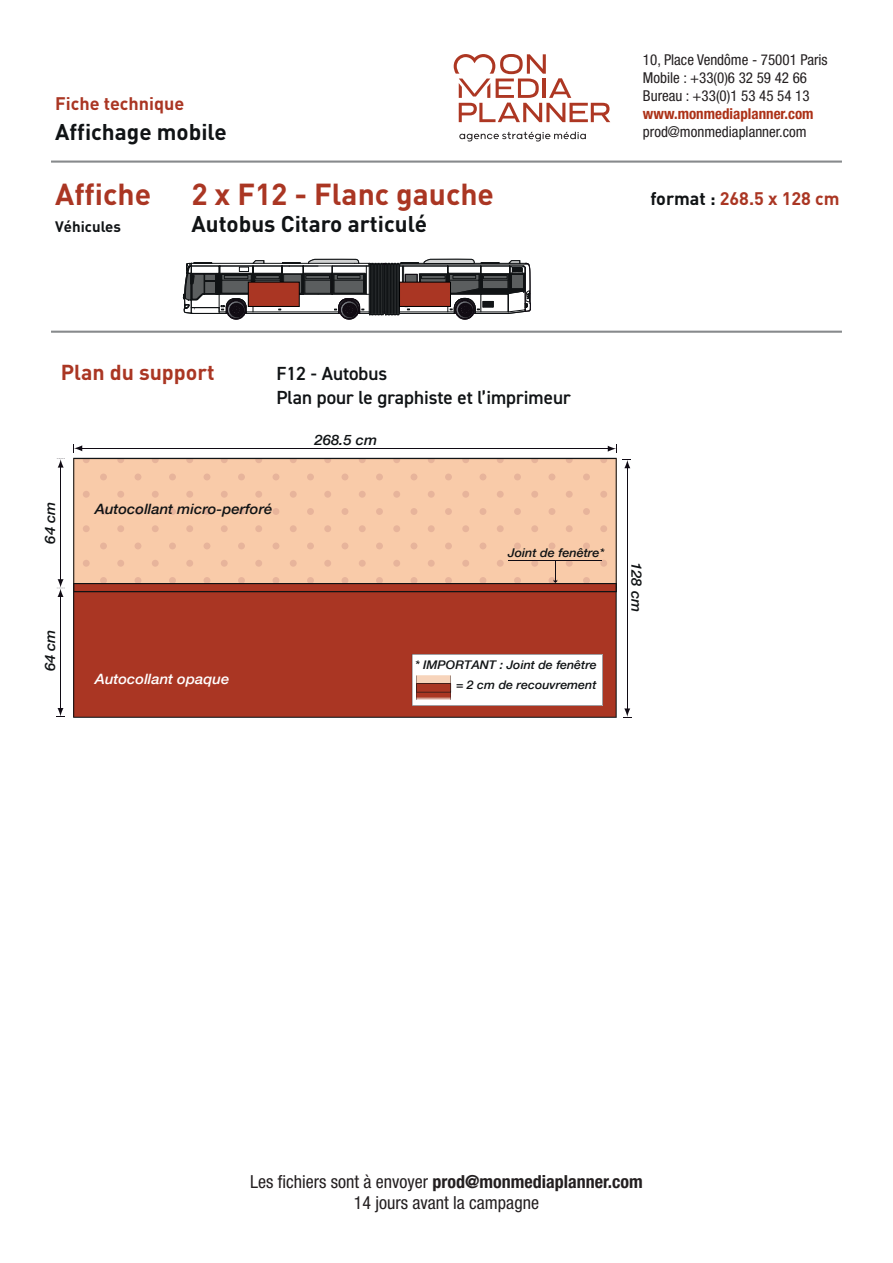
<style>
.page{position:relative;width:893px;height:1263px;background:#fff}
.page>*{position:absolute;margin:0;border:0;box-sizing:border-box;transform-origin:0 0}
.t1{font:700 30px "DIN Pro";color:#aa3623}
.t2{font:700 22.5px "DIN Pro";color:#101315}
.t3{font:700 21.45px "DIN Pro";color:#aa3623}
.t4{font:600 19.05px/23.7px "DIN2014";color:#101315}
.t5{font:condensed 18px/21.6px "Helvetica Neue LT Pro";color:#231f20;text-align:center}
.t6{font:700 18px "DIN Pro";color:#aa3623}
.t7{font:condensed 15px/18px "Helvetica Neue LT Pro";color:#231f20}
.t8{font:700 condensed 15px "Helvetica Neue LT Pro";color:#ac3117}
.t9{font:700 15px "DIN Pro";color:#101315}
.t10{font:italic 500 14.25px "Helvetica Neue";color:#101315;scale:1.04 1}
.t11{font:italic 500 14.25px "Helvetica Neue";color:#fff;scale:1.04 1}
.t12{font:italic 500 12.15px "Helvetica Neue";color:#101315;scale:1.04 1}
.t13{font:italic 500 12px/20.7px "Helvetica Neue";color:#101315;text-align:right;scale:1.04 1}
.s1{color:#101315}
.s2{font-weight:700}
</style>
<div class="page">
<svg style="left:459px;top:132px;width:127px;height:10px"></svg>
<svg style="left:454px;top:54px;width:156px;height:68px"></svg>
<hr style="left:51px;top:331px;width:791px;height:2px;background:#878a8c">
<div style="left:73px;top:592px;width:544px;height:126px;background:#aa3623"></div>
<svg style="left:73px;top:458px;width:544px;height:103px;background:#f4c7a6"></svg>
<hr style="left:79px;top:448px;width:531px;height:1px;background:#100b14">
<svg style="left:73px;top:444px;width:9px;height:8px"></svg>
<hr style="left:627px;top:464px;width:1px;height:248px;background:#100b14">
<svg style="left:608px;top:445px;width:9px;height:8px"></svg>
<svg style="left:623px;top:459px;width:8px;height:9px"></svg>
<svg style="left:623px;top:708px;width:8px;height:10px"></svg>
<hr style="left:60px;top:593px;width:1px;height:118px;background:#100b14">
<hr style="left:60px;top:462px;width:1px;height:120px;background:#100b14">
<svg style="left:57px;top:458px;width:8px;height:10px"></svg>
<svg style="left:56px;top:708px;width:9px;height:9px"></svg>
<svg style="left:57px;top:579px;width:8px;height:18px"></svg>
<hr style="left:508px;top:560px;width:94px;height:1px;background:#100b14">
<svg style="left:73px;top:561px;width:544px;height:31px;background:#d59b7f"></svg>
<svg style="left:412px;top:654px;width:190px;height:52px"></svg>
<hr style="left:51px;top:161px;width:791px;height:2px;background:#878a8c">
<svg style="left:183px;top:258px;width:348px;height:61px"></svg>
<div style="left:248px;top:282px;width:51px;height:24px;background:#aa3623"></div>
<div style="left:248px;top:282px;width:52px;height:25px;border:1px solid #000001"></div>
<div style="left:399px;top:282px;width:51px;height:24px;background:#aa3623"></div>
<div style="left:399px;top:282px;width:52px;height:25px;border:1px solid #000001"></div>
<p class="t6" style="left:55px;top:89px;width:131px">Fiche technique</p>
<p class="t2" style="left:55px;top:114px;width:173px">Affichage mobile</p>
<p class="t7" style="left:643px;top:50px;width:186px">10, Place Vendôme - 75001 Paris<br>Mobile : +33(0)6 32 59 42 66<br>Bureau : +33(0)1 53 45 54 13</p>
<p class="t8" style="left:643px;top:104px;width:172px">www.monmediaplanner.com</p>
<p class="t7" style="left:643px;top:122px;width:165px">prod@monmediaplanner.com</p>
<p class="t1" style="left:55px;top:169px;width:97px">Affiche</p>
<p class="t1" style="left:191px;top:169px;width:304px">2 x F12 - Flanc gauche</p>
<p class="t6" style="left:650px;top:183px;width:191px"><span class="s1">format :</span> 268.5 x 128 cm</p>
<p class="t9" style="left:55px;top:214px;width:67px">Véhicules</p>
<p class="t2" style="left:191px;top:205px;width:237px">Autobus Citaro articulé</p>
<p class="t3" style="left:61px;top:355px;width:155px">Plan du support</p>
<p class="t4" style="left:276px;top:361px;width:296px">F12 - Autobus<br>Plan pour le graphiste et l’imprimeur</p>
<p class="t10" style="left:38px;top:544px;width:42px;rotate:-90deg">64 cm</p>
<p class="t10" style="left:38px;top:671px;width:42px;rotate:-90deg">64 cm</p>
<p class="t10" style="left:95px;top:497px;width:172px">Autocollant micro-perforé</p>
<p class="t11" style="left:95px;top:666px;width:131px">Autocollant opaque</p>
<p class="t10" style="left:314px;top:428px;width:62px">268.5 cm</p>
<p class="t12" style="left:508px;top:542px;width:94px">Joint de fenêtre*</p>
<p class="t13" style="left:415px;top:653px;width:176px">* IMPORTANT : Joint de fenêtre = 2 cm de recouvrement</p>
<p class="t10" style="left:649px;top:562px;width:50px;rotate:90deg">128 cm</p>
<p class="t5" style="left:250px;top:1170px;width:394px">Les fichiers sont à envoyer <span class="s2">prod@monmediaplanner.com<br></span>14 jours avant la campagne</p>
</div>
